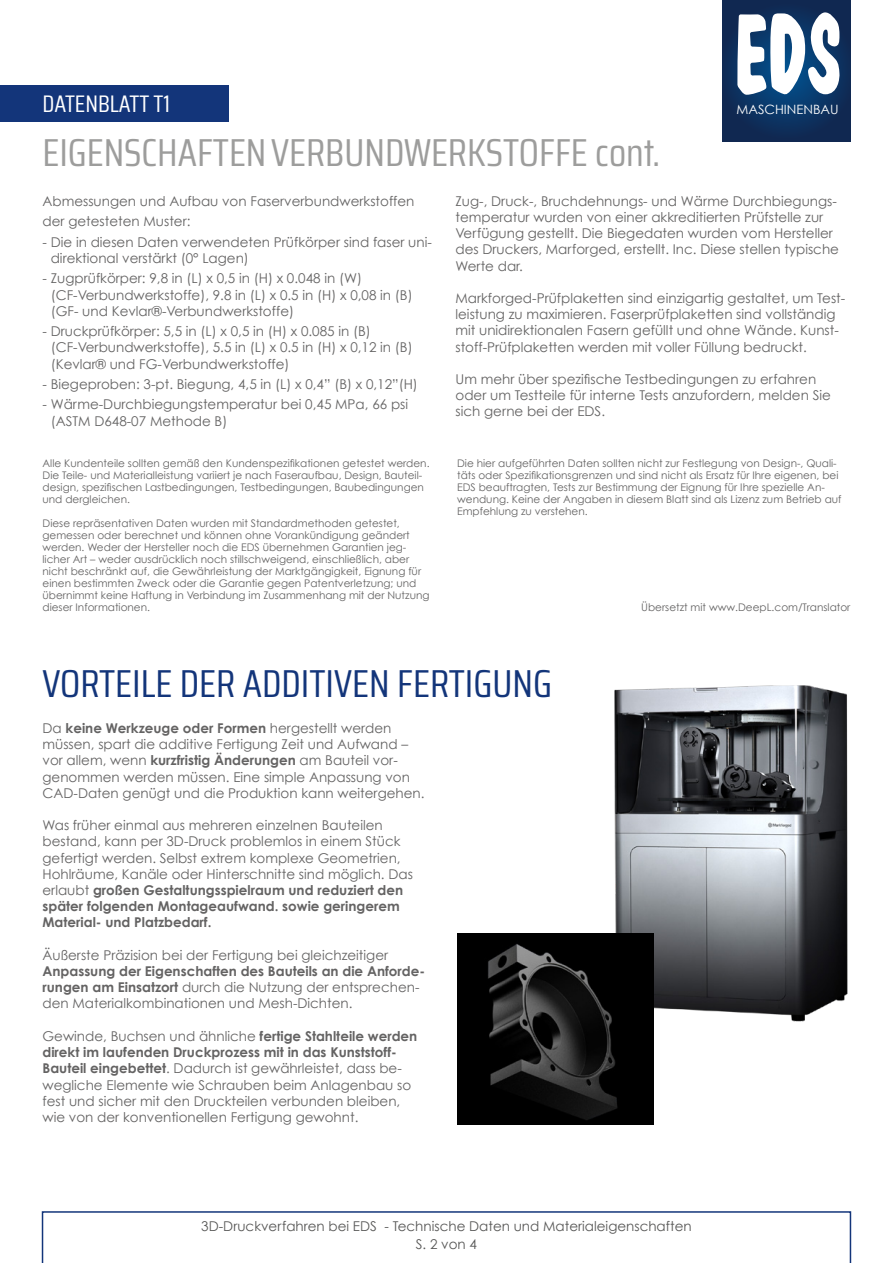
<style>
.page{position:relative;width:893px;height:1263px;background:#fff}
.page>*{position:absolute;margin:0;border:0;box-sizing:border-box;transform-origin:0 0}
.t1{font:39px "Saira Condensed";color:#9d9d9c}
.t2{font:39px "Saira Condensed";color:#13357a}
.t3{font:24px "Saira Condensed";color:#fff}
.t4{font:13.5px/16.2px "Century Gothic";color:#646363}
.t5{font:13.5px/18px "Century Gothic";color:#575756;text-align:center}
.t6{font:12.9px "Century Gothic";color:#fff}
.t7{font:10.5px/12px "Century Gothic";color:#646363}
.s1{font-weight:700}
</style>
<div class="page">
<svg style="left:723px;top:0;width:127px;height:141px;background:#0e2d59"></svg>
<svg style="left:737px;top:12px;width:103px;height:84px"></svg>
<svg style="left:42px;top:1211px;width:809px;height:52px"></svg>
<div style="left:0;top:85px;width:229px;height:37px;background:#13357a"></div>
<img style="left:610px;top:685px;width:238px;height:337px">
<img style="left:457px;top:934px;width:197px;height:190px">
<h2 class="t3" style="left:43px;top:86px;width:129px">DATENBLATT T1</h2>
<h1 class="t1" style="left:43px;top:124px;width:619px">EIGENSCHAFTENVERBUNDWERKSTOFFE cont.</h1>
<p class="t6" style="left:736px;top:101px;width:104px">MASCHINENBAU</p>
<p class="t4" style="left:43px;top:190px;width:373px;line-height:20.4px">Abmessungen und Aufbau von Faserverbundwerkstoffen der getesteten Muster:</p>
<p class="t4" style="left:51px;top:233px;width:383px;text-indent:-8px">- Die in diesen Daten verwendeten Prüfkörper sind faser uni&shy;direktional verstärkt (0° Lagen)</p>
<p class="t4" style="left:51px;top:270px;width:363px;text-indent:-8px">- Zugprüfkörper: 9,8 in (L) x 0,5 in (H) x 0.048 in (W) (CF-Verbundwerkstoffe), 9.8 in (L) x 0.5 in (H) x 0,08 in (B) (GF- und Kevlar®-Verbundwerkstoffe)</p>
<p class="t4" style="left:51px;top:323px;width:363px;text-indent:-8px">- Druckprüfkörper: 5,5 in (L) x 0,5 in (H) x 0.085 in (B) (CF-Verbundwerkstoffe), 5.5 in (L) x 0.5 in (H) x 0,12 in (B) (Kevlar® und FG-Verbundwerkstoffe)</p>
<p class="t4" style="left:43px;top:376px;width:377px">- Biegeproben: 3-pt. Biegung, 4,5 in (L) x 0,4” (B) x 0,12”(H)</p>
<p class="t4" style="left:51px;top:396px;width:359px;text-indent:-8px">- Wärme-Durchbiegungstemperatur bei 0,45 MPa, 66 psi (ASTM D648-07 Methode B)</p>
<p class="t7" style="left:43px;top:457px;width:389px">Alle Kundenteile sollten gemäß den Kundenspezifikationen getestet werden.<br>Die Teile- und Materialleistung variiert je nach Faseraufbau, Design, Bauteil&shy;design, spezifischen Lastbedingungen, Testbedingungen, Baubedingungen und dergleichen.</p>
<p class="t7" style="left:43px;top:517px;width:388px">Diese repräsentativen Daten wurden mit Standardmethoden getestet, gemessen oder berechnet und können ohne Vorankündigung geändert werden. Weder der Hersteller noch die EDS übernehmen Garantien jeg&shy;licher Art – weder ausdrücklich noch stillschweigend, einschließlich, aber nicht beschränkt auf, die Gewährleistung der Marktgängigkeit, Eignung für einen bestimmten Zweck oder die Garantie gegen Patentverletzung; und übernimmt keine Haftung in Verbindung im Zusammenhang mit der Nutzung dieser Informationen.</p>
<p class="t4" style="left:455px;top:193px;width:385px">Zug-, Druck-, Bruchdehnungs- und Wärme Durchbiegungs&shy;temperatur wurden von einer akkreditierten Prüfstelle zur Verfügung gestellt. Die Biegedaten wurden vom Hersteller des Druckers, Marforged, erstellt. Inc. Diese stellen typische Werte dar.</p>
<p class="t4" style="left:455px;top:290px;width:391px">Markforged-Prüfplaketten sind einzigartig gestaltet, um Test&shy;leistung zu maximieren. Faserprüfplaketten sind vollständig mit unidirektionalen Fasern gefüllt und ohne Wände. Kunst&shy;stoff-Prüfplaketten werden mit voller Füllung bedruckt.</p>
<p class="t4" style="left:455px;top:371px;width:377px">Um mehr über spezifische Testbedingungen zu erfahren oder um Testteile für interne Tests anzufordern, melden Sie sich gerne bei der EDS.</p>
<p class="t7" style="left:457px;top:457px;width:386px">Die hier aufgeführten Daten sollten nicht zur Festlegung von Design-, Quali&shy;täts oder Spezifikationsgrenzen und sind nicht als Ersatz für Ihre eigenen, bei EDS beauftragten, Tests zur Bestimmung der Eignung für Ihre spezielle An&shy;wendung. Keine der Angaben in diesem Blatt sind als Lizenz zum Betrieb auf Empfehlung zu verstehen.</p>
<p class="t7" style="left:641px;top:601px;width:211px">Übersetzt mit www.DeepL.com/Translator</p>
<h1 class="t2" style="left:43px;top:655px;width:511px">VORTEILE DER ADDITIVEN FERTIGUNG</h1>
<p class="t4" style="left:43px;top:720px;width:383px">Da <span class="s1">keine Werkzeuge oder Formen</span> hergestellt werden müssen, spart die additive Fertigung Zeit und Aufwand – vor allem, wenn <span class="s1">kurzfristig Änderungen</span> am Bauteil vor&shy;genommen werden müssen. Eine simple Anpassung von CAD-Daten genügt und die Produktion kann weitergehen.</p>
<p class="t4" style="left:43px;top:817px;width:372px">Was früher einmal aus mehreren einzelnen Bauteilen bestand, kann per 3D-Druck problemlos in einem Stück gefertigt werden. Selbst extrem komplexe Geometrien, Hohlräume, Kanäle oder Hinterschnitte sind möglich. Das erlaubt <span class="s1">großen Gestaltungsspielraum und reduziert den später folgenden Montageaufwand. sowie geringerem Material- und Platzbedarf.</span></p>
<p class="t4" style="left:43px;top:947px;width:347px">Äußerste Präzision bei der Fertigung bei gleichzeitiger</p>
<p class="t4" style="left:43px;top:963px;width:384px"><span class="s1">Anpassung der Eigenschaften des Bauteils an die Anforde&shy;rungen am Einsatzort</span> durch die Nutzung der entsprechen&shy;den Materialkombinationen und Mesh-Dichten.</p>
<p class="t4" style="left:43px;top:1028px;width:376px">Gewinde, Buchsen und ähnliche <span class="s1">fertige Stahlteile werden direkt im laufenden Druckprozess mit in das Kunststoff-Bauteil eingebettet</span>. Dadurch ist gewährleistet, dass be&shy;wegliche Elemente wie Schrauben beim Anlagenbau so fest und sicher mit den Druckteilen verbunden bleiben, wie von der konventionellen Fertigung gewohnt.</p>
<p class="t5" style="left:201px;top:1217px;width:492px">3D-Druckverfahren bei EDS - Technische Daten und Materialeigenschaften<br>S. 2 von 4</p>
</div>
